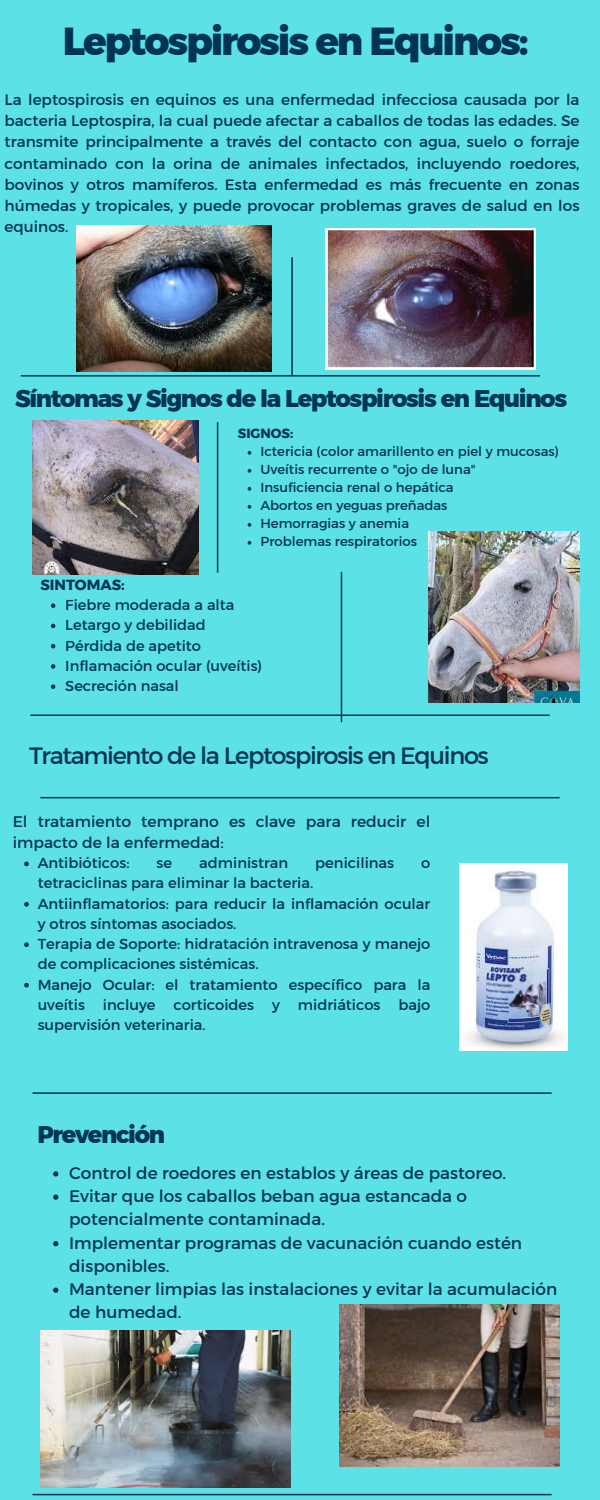
<style>
.page{position:relative;width:600px;height:1500px;background:#5ce1e6}
.page>*{position:absolute;margin:0;border:0;box-sizing:border-box;transform-origin:0 0}
.t1{font:700 39px "Kief Montaser Extra";letter-spacing:-.055em;color:#003354}
.t2{font:700 24px "Kief Montaser Extra";letter-spacing:-.055em;color:#003354}
.t3{font:24px "Kief Montaser Regular";letter-spacing:-.055em;color:#003354}
.t4{font:16.9px/23.2px "Kief Montaser Regular";color:#003354}
.t5{font:15.6px/21.6px "Kief Montaser Regular";color:#003354}
.t6{font:15.3px/21.2px "Kief Montaser Regular";color:#003354;text-align:justify}
.t7{font:14.7px/20.2px "Kief Montaser Regular";color:#003354}
.t8{font:14.6px "Kief Montaser Regular";color:#003354}
.t9{font:14.6px "Kief Montaser Bold";color:#003354}
.t10{font:13.3px "Kief Montaser Regular";color:#003354}
.t11{font:13.3px "Kief Montaser Bold";color:#003354}
</style>
<div class="page">
<hr style="left:30px;top:714px;width:520px;height:2px;background:#003354">
<hr style="left:40px;top:797px;width:520px;height:1px;background:#003354">
<hr style="left:32px;top:1092px;width:520px;height:2px;background:#003354">
<hr style="left:291px;top:257px;width:2px;height:118px;background:#003354">
<hr style="left:217px;top:422px;width:1px;height:151px;background:#003354">
<hr style="left:21px;top:375px;width:519px;height:2px;background:#003354">
<hr style="left:32px;top:1494px;width:520px;height:1px;background:#003354">
<img style="left:325px;top:229px;width:210px;height:141px">
<img style="left:76px;top:225px;width:195px;height:146px">
<hr style="left:341px;top:572px;width:1px;height:150px;background:#003354">
<img style="left:428px;top:531px;width:152px;height:171px">
<img style="left:32px;top:420px;width:167px;height:155px">
<img style="left:459px;top:863px;width:108px;height:187px">
<img style="left:340px;top:1305px;width:220px;height:162px">
<img style="left:40px;top:1330px;width:250px;height:157px">
<svg style="left:53px;top:1171px;width:5px;height:6px"></svg>
<svg style="left:53px;top:1195px;width:5px;height:5px"></svg>
<svg style="left:53px;top:1241px;width:5px;height:5px"></svg>
<svg style="left:53px;top:1288px;width:5px;height:5px"></svg>
<svg style="left:51px;top:603px;width:4px;height:5px"></svg>
<svg style="left:51px;top:624px;width:4px;height:4px"></svg>
<svg style="left:51px;top:644px;width:4px;height:4px"></svg>
<svg style="left:51px;top:664px;width:4px;height:5px"></svg>
<svg style="left:51px;top:684px;width:4px;height:5px"></svg>
<svg style="left:24px;top:862px;width:5px;height:4px"></svg>
<svg style="left:24px;top:902px;width:5px;height:5px"></svg>
<svg style="left:24px;top:942px;width:5px;height:5px"></svg>
<svg style="left:24px;top:983px;width:5px;height:5px"></svg>
<svg style="left:248px;top:451px;width:3px;height:4px"></svg>
<svg style="left:248px;top:469px;width:3px;height:4px"></svg>
<svg style="left:248px;top:487px;width:3px;height:4px"></svg>
<svg style="left:248px;top:505px;width:3px;height:4px"></svg>
<svg style="left:248px;top:523px;width:3px;height:4px"></svg>
<svg style="left:248px;top:541px;width:3px;height:4px"></svg>
<h1 class="t1" style="left:63px;top:17px;width:467px">Leptospirosis en Equinos:</h1>
<p class="t6" style="left:5px;top:89px;width:576px">La leptospirosis en equinos es una enfermedad infecciosa causada por la bacteria Leptospira, la cual puede afectar a caballos de todas las edades. Se transmite principalmente a través del contacto con agua, suelo o forraje contaminado con la orina de animales infectados, incluyendo roedores, bovinos y otros mamíferos. Esta enfermedad es más frecuente en zonas húmedas y tropicales, y puede provocar problemas graves de salud en los equinos.</p>
<p class="t2" style="left:15px;top:383px;width:554px">Síntomas y Signos de la Leptospirosis en Equinos</p>
<p class="t11" style="left:238px;top:425px;width:57px">SIGNOS:</p>
<p class="t10" style="left:260px;top:443px;width:300px">Ictericia (color amarillento en piel y mucosas)</p>
<p class="t10" style="left:260px;top:461px;width:217px">Uveítis recurrente o "ojo de luna"</p>
<p class="t10" style="left:260px;top:479px;width:195px">Insuficiencia renal o hepática</p>
<p class="t10" style="left:260px;top:497px;width:189px">Abortos en yeguas preñadas</p>
<h3 class="t10" style="left:260px;top:515px;width:150px">Hemorragias y anemia</h3>
<p class="t10" style="left:260px;top:533px;width:158px">Problemas respiratorios</p>
<h5 class="t9" style="left:40px;top:576px;width:86px">SINTOMAS:</h5>
<p class="t8" style="left:65px;top:596px;width:171px">Fiebre moderada a alta</p>
<p class="t8" style="left:65px;top:616px;width:142px">Letargo y debilidad</p>
<p class="t8" style="left:65px;top:637px;width:137px">Pérdida de apetito</p>
<p class="t8" style="left:65px;top:657px;width:198px">Inflamación ocular (uveítis)</p>
<p class="t8" style="left:65px;top:677px;width:115px">Secreción nasal</p>
<h4 class="t3" style="left:29px;top:741px;width:461px">Tratamiento de la Leptospirosis en Equinos</h4>
<p class="t5" style="left:13px;top:810px;width:419px">El tratamiento temprano es clave para reducir el impacto de la enfermedad:</p>
<p class="t7" style="left:38px;top:853px;width:93px">Antibióticos:</p>
<p class="t7" style="left:157px;top:853px;width:17px">se</p>
<p class="t7" style="left:199px;top:853px;width:91px">administran</p>
<p class="t7" style="left:315px;top:853px;width:80px">penicilinas</p>
<p class="t7" style="left:421px;top:853px;width:11px">o</p>
<p class="t7" style="left:38px;top:873px;width:277px">tetraciclinas para eliminar la bacteria.</p>
<p class="t7" style="left:38px;top:893px;width:394px">Antiinflamatorios: para reducir la inflamación ocular y otros síntomas asociados.</p>
<h5 class="t7" style="left:38px;top:934px;width:394px">Terapia de Soporte: hidratación intravenosa y manejo de complicaciones sistémicas.</h5>
<p class="t7" style="left:38px;top:974px;width:394px;text-align:justify">Manejo Ocular: el tratamiento específico para la uveítis incluye corticoides y midriáticos bajo supervisión veterinaria.</p>
<p class="t2" style="left:37px;top:1120px;width:129px">Prevención</p>
<p class="t4" style="left:69px;top:1161px;width:439px">Control de roedores en establos y áreas de pastoreo.</p>
<h2 class="t4" style="left:69px;top:1184px;width:400px">Evitar que los caballos beban agua estancada o potencialmente contaminada.</h2>
<p class="t4" style="left:69px;top:1231px;width:455px">Implementar programas de vacunación cuando estén disponibles.</p>
<p class="t4" style="left:69px;top:1277px;width:490px">Mantener limpias las instalaciones y evitar la acumulación de humedad.</p>
</div>
